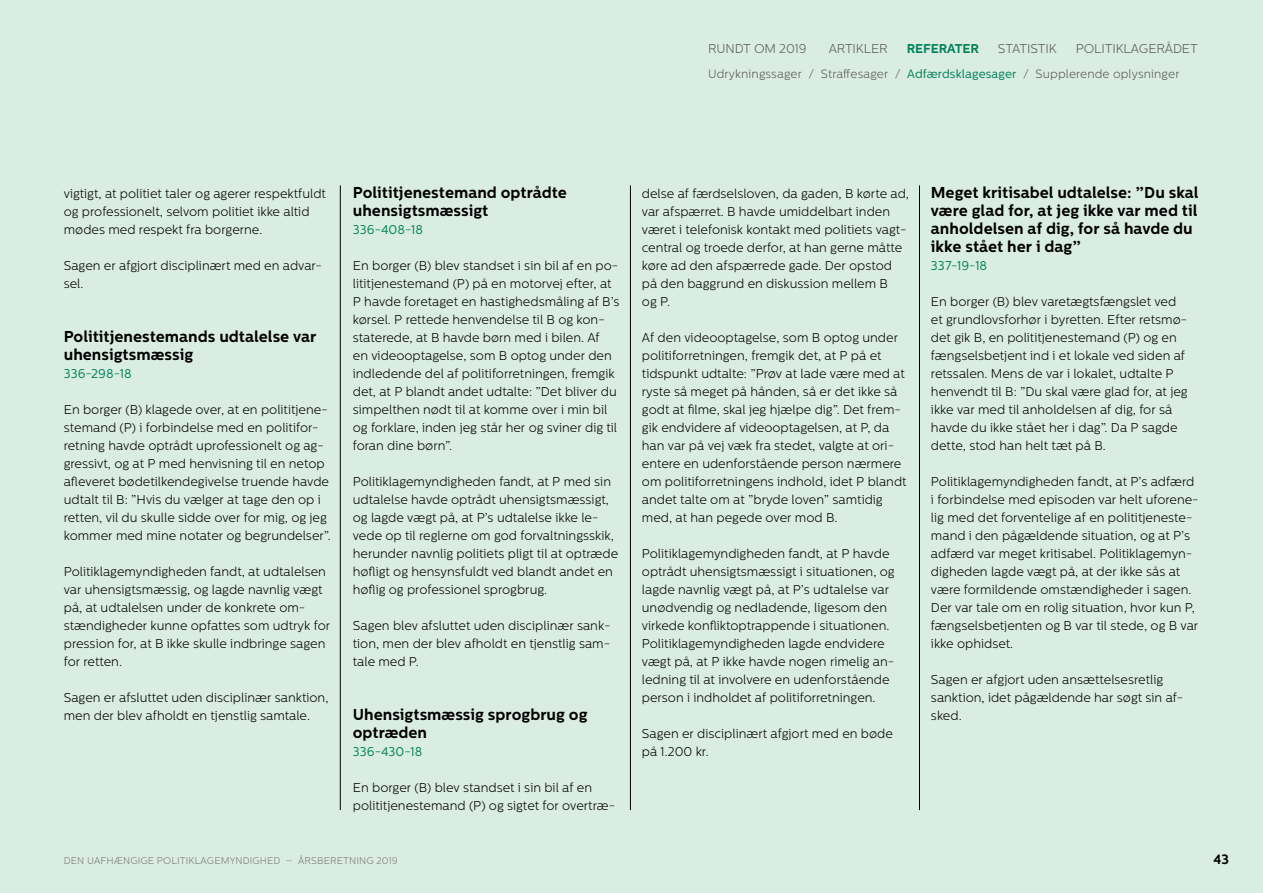
<style>
.page{position:relative;width:1263px;height:893px;background:#daede3}
.page>*{position:absolute;margin:0;border:0;box-sizing:border-box;transform-origin:0 0}
.t1{font:700 15.75px/18px "Centrale Sans";color:#000}
.t2{font:700 13.5px "Centrale Sans";color:#000}
.t3{font:300 12.75px/18px "Centrale Sans";color:#000}
.t4{font:300 12.75px "Centrale Sans";letter-spacing:-.01em;color:#5a5a5a}
.t5{font:12.75px "Centrale Sans";color:#008159}
.t6{font:700 12.75px "Centrale Sans";letter-spacing:-.01em;color:#008159}
.t7{font:300 12px "Centrale Sans";letter-spacing:.01em;color:#5a5a5a}
.t8{font:300 9.75px "Centrale Sans";letter-spacing:.01em;color:#797979}
.s1{font-weight:400;color:#008159}
</style>
<div class="page">
<hr style="left:919px;top:185px;width:1px;height:625px;background:#000">
<hr style="left:340px;top:185px;width:1px;height:625px;background:#000">
<hr style="left:630px;top:185px;width:1px;height:625px;background:#000">
<p class="t4" style="left:708px;top:41px;width:100px">RUNDT OM 2019</p>
<p class="t4" style="left:829px;top:41px;width:61px">ARTIKLER</p>
<p class="t6" style="left:907px;top:41px;width:74px">REFERATER</p>
<p class="t4" style="left:998px;top:41px;width:60px">STATISTIK</p>
<p class="t4" style="left:1076px;top:41px;width:124px">POLITIKLAGERÅDET</p>
<p class="t7" style="left:708px;top:67px;width:473px">Udrykningssager / Straffesager / <span class="s1">Adfærdsklagesager</span> / Supplerende oplysninger</p>
<p class="t3" style="left:64px;top:185px;width:264px">vigtigt, at politiet taler og agerer respektfuldt og professionelt, selvom politiet ikke altid mødes med respekt fra borgerne.</p>
<p class="t3" style="left:64px;top:257px;width:260px">Sagen er afgjort disciplinært med en advar&shy;sel.</p>
<p class="t1" style="left:64px;top:328px;width:254px">Polititjenestemands udtalelse var uhensigtsmæssig</p>
<p class="t5" style="left:64px;top:366px;width:69px">336-298-18</p>
<p class="t3" style="left:64px;top:401px;width:269px">En borger (B) klagede over, at en polititjene&shy;stemand (P) i forbindelse med en politifor&shy;retning havde optrådt uprofessionelt og ag&shy;gressivt, og at P med henvisning til en netop afleveret bødetilkendegivelse truende havde udtalt til B: ”Hvis du vælger at tage den op i retten, vil du skulle sidde over for mig, og jeg kommer med mine notater og begrundelser”.</p>
<p class="t3" style="left:64px;top:563px;width:268px">Politiklagemyndigheden fandt, at udtalelsen var uhensigtsmæssig, og lagde navnlig vægt på, at udtalelsen under de konkrete om&shy;stændigheder kunne opfattes som udtryk for pression for, at B ikke skulle indbringe sagen for retten.</p>
<p class="t3" style="left:64px;top:689px;width:266px">Sagen er afsluttet uden disciplinær sanktion, men der blev afholdt en tjenstlig samtale.</p>
<p class="t1" style="left:353px;top:184px;width:216px">Polititjenestemand optrådte uhensigtsmæssigt</p>
<p class="t5" style="left:353px;top:222px;width:72px">336-408-18</p>
<p class="t3" style="left:353px;top:257px;width:268px">En borger (B) blev standset i sin bil af en po&shy;lititjenestemand (P) på en motorvej efter, at P havde foretaget en hastighedsmåling af B’s kørsel. P rettede henvendelse til B og kon&shy;staterede, at B havde børn med i bilen. Af<br>en videooptagelse, som B optog under den indledende del af politiforretningen, fremgik det, at P blandt andet udtalte: ”Det bliver du simpelthen nødt til at komme over i min bil og forklare, inden jeg står her og sviner dig til foran dine børn”.</p>
<p class="t3" style="left:353px;top:473px;width:267px">Politiklagemyndigheden fandt, at P med sin udtalelse havde optrådt uhensigtsmæssigt, og lagde vægt på, at P’s udtalelse ikke le&shy;vede op til reglerne om god forvaltningsskik, herunder navnlig politiets pligt til at optræde høfligt og hensynsfuldt ved blandt andet en høflig og professionel sprogbrug.</p>
<p class="t3" style="left:353px;top:617px;width:259px;text-align:justify">Sagen blev afsluttet uden disciplinær sank&shy;tion, men der blev afholdt en tjenstlig sam&shy;tale med P.</p>
<p class="t1" style="left:353px;top:706px;width:236px">Uhensigtsmæssig sprogbrug og optræden</p>
<p class="t5" style="left:353px;top:744px;width:71px">336-430-18</p>
<p class="t3" style="left:353px;top:779px;width:264px">En borger (B) blev standset i sin bil af en polititjenestemand (P) og sigtet for overtræ-</p>
<p class="t3" style="left:642px;top:185px;width:269px">delse af færdselsloven, da gaden, B kørte ad, var afspærret. B havde umiddelbart inden været i telefonisk kontakt med politiets vagt&shy;central og troede derfor, at han gerne måtte køre ad den afspærrede gade. Der opstod på den baggrund en diskussion mellem B<br>og P.</p>
<p class="t3" style="left:642px;top:329px;width:266px">Af den videooptagelse, som B optog under politiforretningen, fremgik det, at P på et tidspunkt udtalte: ”Prøv at lade være med at ryste så meget på hånden, så er det ikke så godt at filme, skal jeg hjælpe dig”. Det frem&shy;gik endvidere af videooptagelsen, at P, da han var på vej væk fra stedet, valgte at ori&shy;entere en udenforstående person nærmere om politiforretningens indhold, idet P blandt andet talte om at ”bryde loven” samtidig med, at han pegede over mod B.</p>
<p class="t3" style="left:642px;top:545px;width:254px">Politiklagemyndigheden fandt, at P havde optrådt uhensigtsmæssigt i situationen, og lagde navnlig vægt på, at P’s udtalelse var unødvendig og nedladende, ligesom den virkede konfliktoptrappende i situationen.<br>Politiklagemyndigheden lagde endvidere vægt på, at P ikke havde nogen rimelig an&shy;ledning til at involvere en udenforstående person i indholdet af politiforretningen.</p>
<p class="t3" style="left:642px;top:725px;width:252px">Sagen er disciplinært afgjort med en bøde på 1.200 kr.</p>
<p class="t1" style="left:931px;top:184px;width:269px">Meget kritisabel udtalelse: ”Du skal være glad for, at jeg ikke var med til anholdelsen af dig, for så havde du ikke stået her i dag”</p>
<p class="t5" style="left:931px;top:258px;width:58px">337-19-18</p>
<p class="t3" style="left:931px;top:293px;width:258px">En borger (B) blev varetægtsfængslet ved et grundlovsforhør i byretten. Efter retsmø&shy;det gik B, en polititjenestemand (P) og en fængselsbetjent ind i et lokale ved siden af retssalen. Mens de var i lokalet, udtalte P henvendt til B: ”Du skal være glad for, at jeg ikke var med til anholdelsen af dig, for så havde du ikke stået her i dag”. Da P sagde dette, stod han helt tæt på B.</p>
<p class="t3" style="left:931px;top:473px;width:269px">Politiklagemyndigheden fandt, at P’s adfærd i forbindelse med episoden var helt uforene&shy;lig med det forventelige af en polititjeneste&shy;mand i den pågældende situation, og at P’s adfærd var meget kritisabel. Politiklagemyn&shy;digheden lagde vægt på, at der ikke sås at være formildende omstændigheder i sagen.<br>Der var tale om en rolig situation, hvor kun P, fængselsbetjenten og B var til stede, og B var ikke ophidset.</p>
<p class="t3" style="left:931px;top:671px;width:254px">Sagen er afgjort uden ansættelsesretlig sanktion, idet pågældende har søgt sin af&shy;sked.</p>
<p class="t8" style="left:64px;top:855px;width:335px">DEN UAFHÆNGIGE POLITIKLAGEMYNDIGHED – ÅRSBERETNING 2019</p>
<p class="t2" style="left:1213px;top:851px;width:17px">43</p>
</div>
